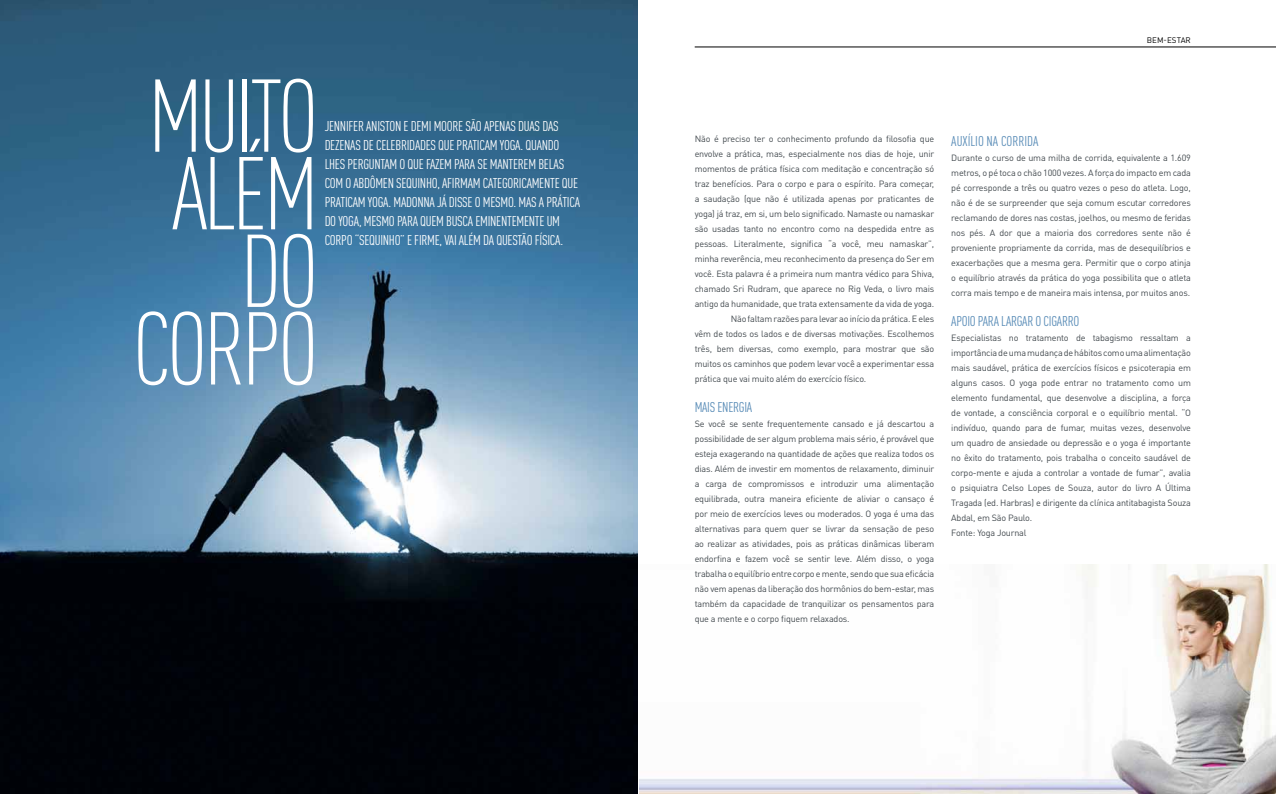
<style>
.page{position:relative;width:1276px;height:794px;background:#fff}
.page>*{position:absolute;margin:0;border:0;box-sizing:border-box;transform-origin:0 0}
.t1{font:300 101.5px "DIN Cond";letter-spacing:-.04em;color:#fff}
.t2{font:14px/19px "DIN Cond";letter-spacing:-.02em;color:#fff}
.t3{font:14px "DIN Cond";letter-spacing:-.02em;color:#598cb7}
.t4{font:14px "DIN Cond";color:#598cb7}
.t5{font:9px/15px "DIN Pro";letter-spacing:-.02em;color:#434a4f;text-align:justify}
.t6{font:8px "DIN Pro";color:#000}
</style>
<div class="page">
<hr style="left:694px;top:47px;width:582px;height:1px;background:#000">
<img style="left:639px;top:564px;width:637px;height:230px">
<img style="left:0;top:0;width:638px;height:794px">
<h1 class="t1" style="left:148px;top:58px;width:172px">MUITO</h1>
<h1 class="t1" style="left:172px;top:136px;width:98px">ALÉM</h1>
<h1 class="t1" style="left:240px;top:213px;width:80px">DO</h1>
<h1 class="t1" style="left:132px;top:291px;width:188px">CORPO</h1>
<p class="t2" style="left:325px;top:116px;width:257px">JENNIFER ANISTON E DEMI MOORE SÃO APENAS DUAS DAS DEZENAS DE CELEBRIDADES QUE PRATICAM YOGA. QUANDO LHES PERGUNTAM O QUE FAZEM PARA SE MANTEREM BELAS COM O ABDÔMEN SEQUINHO, AFIRMAM CATEGORICAMENTE QUE PRATICAM YOGA. MADONNA JÁ DISSE O MESMO. MAS A PRÁTICA DO YOGA, MESMO PARA QUEM BUSCA EMINENTEMENTE UM CORPO “SEQUINHO” E FIRME, VAI ALÉM DA QUESTÃO FÍSICA.</p>
<p class="t6" style="left:1146px;top:34px;width:36px">Bem-estar</p>
<p class="t5" style="left:694px;top:130px;width:241px">Não é preciso ter o conhecimento profundo da filosofia que envolve a prática, mas, especialmente nos dias de hoje, unir momentos de prática física com meditação e concentração só traz benefícios. Para o corpo e para o espírito. Para começar, a saudação (que não é utilizada apenas por praticantes de yoga) já traz, em si, um belo significado. Namaste ou namaskar são usadas tanto no encontro como na despedida entre as pessoas. Literalmente, significa “a você, meu namaskar”, minha reverência, meu reconhecimento da presença do Ser em você. Esta palavra é a primeira num mantra védico para Shiva, chamado Sri Rudram, que aparece no Rig Veda, o livro mais antigo da humanidade, que trata extensamente da vida de yoga.<br>N</p>
<p class="t5" style="left:694px;top:310px;width:241px;text-indent:42px">ão faltam razões para levar ao início da prática. E eles vêm de todos os lados e de diversas motivações. Escolhemos três, bem diversas, como exemplo, para mostrar que são muitos os caminhos que podem levar você a experimentar essa prática que vai muito além do exercício físico.</p>
<h2 class="t3" style="left:694px;top:398px;width:59px">MAIS ENERGIA</h2>
<p class="t5" style="left:694px;top:415px;width:241px">Se você se sente frequentemente cansado e já descartou a possibilidade de ser algum problema mais sério, é provável que esteja exagerando na quantidade de ações que realiza todos os dias. Além de investir em momentos de relaxamento, diminuir a carga de compromissos e introduzir uma alimentação equilibrada, outra maneira eficiente de aliviar o cansaço é por meio de exercícios leves ou moderados. O yoga é uma das alternativas para quem quer se livrar da sensação de peso ao realizar as atividades, pois as práticas dinâmicas liberam endorfina e fazem você se sentir leve. Além disso, o yoga trabalha o equilíbrio entre corpo e mente, sendo que sua eficácia não vem apenas da liberação dos hormônios do bem-estar, mas também da capacidade de tranquilizar os pensamentos para que a mente e o corpo fiquem relaxados.</p>
<h2 class="t4" style="left:951px;top:133px;width:89px">AUXÍLIO NA CORRIDA</h2>
<p class="t5" style="left:951px;top:150px;width:241px">Durante o curso de uma milha de corrida, equivalente a 1.609 metros, o pé toca o chão 1000 vezes. A força do impacto em cada pé corresponde a três ou quatro vezes o peso do atleta. Logo, não é de se surpreender que seja comum escutar corredores reclamando de dores nas costas, joelhos, ou mesmo de feridas nos pés. A dor que a maioria dos corredores sente não é proveniente propriamente da corrida, mas de desequilíbrios e exacerbações que a mesma gera. Permitir que o corpo atinja o equilíbrio através da prática do yoga possibilita que o atleta corra mais tempo e de maneira mais intensa, por muitos anos.</p>
<h2 class="t3" style="left:951px;top:313px;width:130px">APOIO PARA LARGAR O CIGARRO</h2>
<p class="t5" style="left:951px;top:330px;width:241px;text-align:left">Especialistas no tratamento de tabagismo ressaltam a importância de uma mudança de hábitos como uma alimentação mais saudável, prática de exercícios físicos e psicoterapia em alguns casos. O yoga pode entrar no tratamento como um elemento fundamental, que desenvolve a disciplina, a força de vontade, a consciência corporal e o equilíbrio mental. “O indivíduo, quando para de fumar, muitas vezes, desenvolve um quadro de ansiedade ou depressão e o yoga é importante no êxito do tratamento, pois trabalha o conceito saudável de corpo-mente e ajuda a controlar a vontade de fumar”, avalia o psiquiatra Celso Lopes de Souza, autor do livro A Última Tragada (ed. Harbras) e dirigente da clínica antitabagista Souza Abdal, em São Paulo.<br>Fonte: Yoga Journal</p>
</div>
